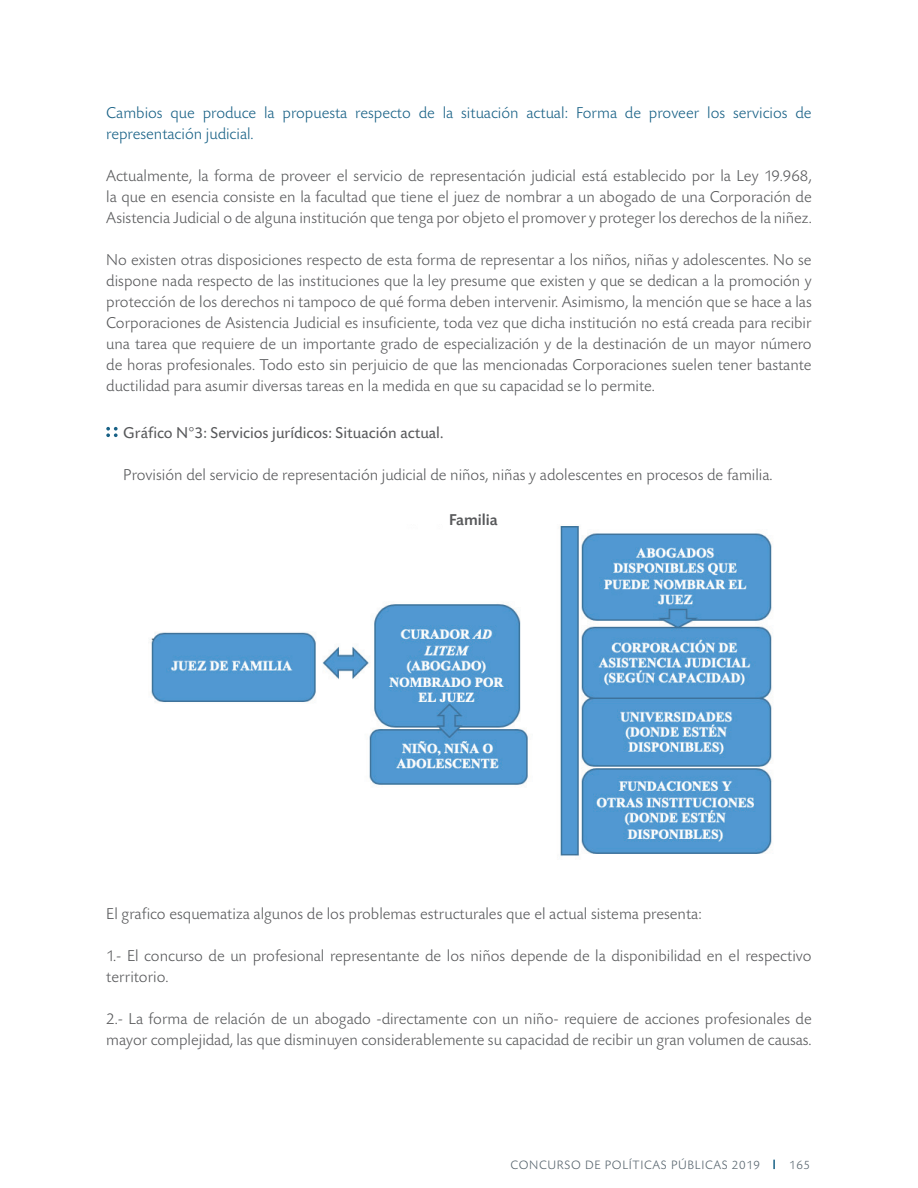
<style>
.page{position:relative;width:918px;height:1188px;background:#fff}
.page>*{position:absolute;margin:0;border:0;box-sizing:border-box;transform-origin:0 0}
.t1{font:300 16.5px/21px "Today SB";color:#57585a;text-align:justify}
.t2{font:300 16.5px/21px "Today SB";color:#186186}
.t3{font:16.5px "Today SB";color:#57585a}
.t4{font:500 16.5px "Today SB";color:#57585a}
.t5{font:300 12.75px "Today SB";letter-spacing:.05em;color:#55636c}
</style>
<div class="page">
<svg style="left:773px;top:1160px;width:2px;height:9px"></svg>
<svg style="left:106px;top:427px;width:12px;height:10px"></svg>
<img style="left:150px;top:526px;width:623px;height:330px">
<p class="t2" style="left:106px;top:103px;width:707px">Cambios que produce la propuesta respecto de la situación actual: Forma de proveer los servicios de representación judicial.</p>
<p class="t1" style="left:106px;top:166px;width:707px">Actualmente, la forma de proveer el servicio de representación judicial está establecido por la Ley 19.968, la que en esencia consiste en la facultad que tiene el juez de nombrar a un abogado de una Corporación de Asistencia Judicial o de alguna institución que tenga por objeto el promover y proteger los derechos de la niñez.</p>
<p class="t1" style="left:106px;top:250px;width:707px">No existen otras disposiciones respecto de esta forma de representar a los niños, niñas y adolescentes. No se dispone nada respecto de las instituciones que la ley presume que existen y que se dedican a la promoción y protección de los derechos ni tampoco de qué forma deben intervenir. Asimismo, la mención que se hace a las Corporaciones de Asistencia Judicial es insuficiente, toda vez que dicha institución no está creada para recibir una tarea que requiere de un importante grado de especialización y de la destinación de un mayor número de horas profesionales. Todo esto sin perjuicio de que las mencionadas Corporaciones suelen tener bastante ductilidad para asumir diversas tareas en la medida en que su capacidad se lo permite.</p>
<p class="t3" style="left:123px;top:424px;width:322px">Gráfico N°3: Servicios jurídicos: Situación actual.</p>
<p class="t1" style="left:123px;top:465px;width:651px">Provisión del servicio de representación judicial de niños, niñas y adolescentes en procesos de familia.</p>
<p class="t4" style="left:449px;top:511px;width:50px">Familia</p>
<p class="t1" style="left:106px;top:904px;width:597px">El grafico esquematiza algunos de los problemas estructurales que el actual sistema presenta:</p>
<p class="t1" style="left:106px;top:946px;width:707px">1.- El concurso de un profesional representante de los niños depende de la disponibilidad en el respectivo territorio.</p>
<p class="t1" style="left:106px;top:1009px;width:707px">2.- La forma de relación de un abogado -directamente con un niño- requiere de acciones profesionales de mayor complejidad, las que disminuyen considerablemente su capacidad de recibir un gran volumen de causas.</p>
<p class="t5" style="left:511px;top:1158px;width:251px">CONCURSO DE POLÍTICAS PÚBLICAS 2019</p>
<p class="t5" style="left:789px;top:1158px;width:22px">165</p>
</div>
